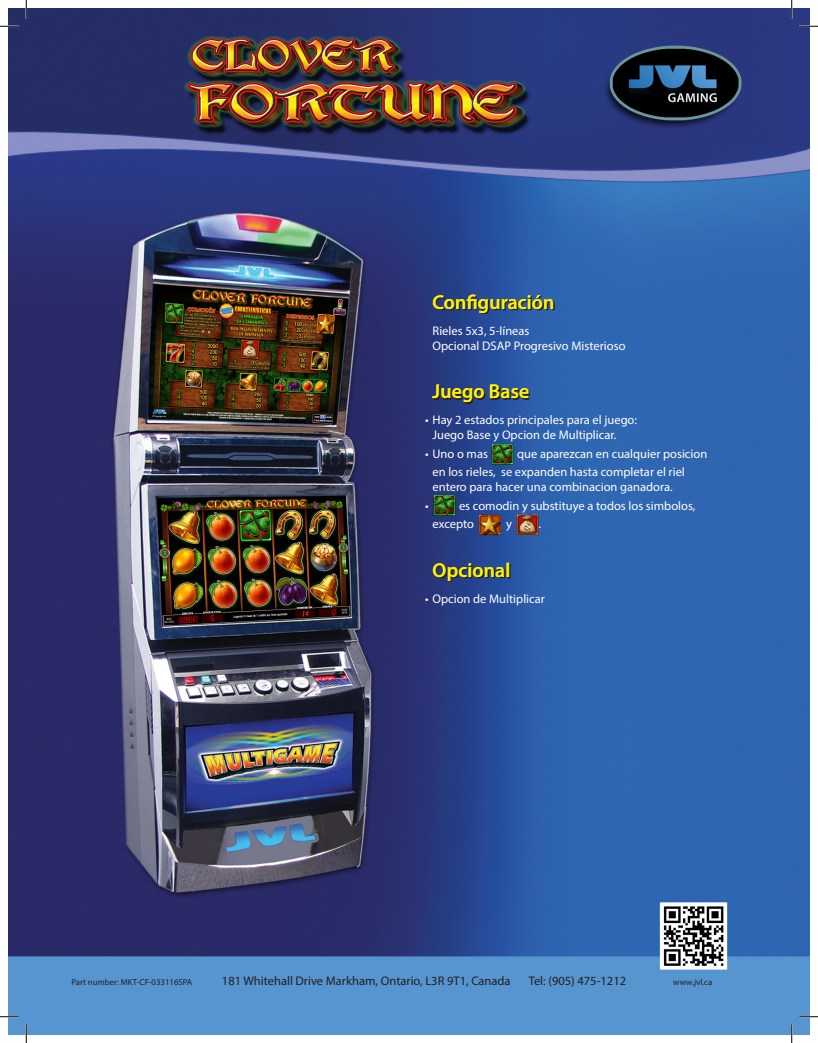
<style>
.page{position:relative;width:818px;height:1043px;background:#fff}
.page>*{position:absolute;margin:0;border:0;box-sizing:border-box;transform-origin:0 0}
.t1{font:600 20px "Myriad Pro";color:#fff101}
.t2{font:12.5px/15px "Myriad Pro";color:#fff}
.t3{font:12.5px "Myriad Pro";color:#231f20}
.t4{font:8.75px "Myriad Pro";color:#231f20}
</style>
<div class="page">
<img style="left:9px;top:9px;width:800px;height:1025px">
<svg style="left:434px;top:295px;width:120px;height:19px;background:#264177"></svg>
<svg style="left:433px;top:385px;width:96px;height:18px;background:#253b70"></svg>
<svg style="left:434px;top:564px;width:76px;height:18px"></svg>
<img style="left:491px;top:436px;width:31px;height:37px">
<img style="left:432px;top:487px;width:31px;height:37px">
<img style="left:471px;top:506px;width:75px;height:38px">
<svg style="left:0;top:25px;width:19px;height:2px"></svg>
<svg style="left:799px;top:25px;width:19px;height:2px"></svg>
<svg style="left:0;top:1015px;width:19px;height:2px"></svg>
<svg style="left:799px;top:1015px;width:19px;height:2px"></svg>
<svg style="left:25px;top:0;width:2px;height:19px"></svg>
<svg style="left:25px;top:1024px;width:2px;height:18px"></svg>
<svg style="left:790px;top:0;width:2px;height:19px"></svg>
<svg style="left:790px;top:1024px;width:2px;height:18px"></svg>
<p class="t1" style="left:432px;top:289px;width:124px">Configuración</p>
<p class="t2" style="left:432px;top:323px;width:98px">Rieles 5x3, 5-líneas</p>
<p class="t2" style="left:432px;top:338px;width:194px">Opcional DSAP Progresivo Misterioso</p>
<p class="t1" style="left:432px;top:379px;width:98px">Juego Base</p>
<p class="t2" style="left:425px;top:412px;width:213px">• Hay 2 estados principales para el juego:</p>
<p class="t2" style="left:432px;top:427px;width:185px">Juego Base y Opcion de Multiplicar.</p>
<p class="t2" style="left:425px;top:445px;width:64px">• Uno o mas</p>
<p class="t2" style="left:517px;top:445px;width:192px">que aparezcan en cualquier posicion</p>
<p class="t2" style="left:432px;top:464px;width:254px">en los rieles, se expanden hasta completar el riel entero para hacer una combinacion ganadora.</p>
<p class="t2" style="left:459px;top:498px;width:238px">es comodin y substituye a todos los simbolos,</p>
<p class="t2" style="left:432px;top:516px;width:43px">excepto</p>
<p class="t2" style="left:506px;top:516px;width:7px">y</p>
<p class="t2" style="left:538px;top:516px;width:4px">.</p>
<p class="t2" style="left:425px;top:498px;width:5px">•</p>
<p class="t1" style="left:432px;top:557px;width:79px">Opcional</p>
<p class="t2" style="left:425px;top:591px;width:121px">• Opcion de Multiplicar</p>
<p class="t4" style="left:71px;top:976px;width:122px">Part number: MKT-CF-033116SPA</p>
<p class="t3" style="left:222px;top:973px;width:290px">181 Whitehall Drive Markham, Ontario, L3R 9T1, Canada</p>
<p class="t3" style="left:528px;top:973px;width:99px">Tel: (905) 475-1212</p>
<p class="t4" style="left:673px;top:976px;width:41px">www.jvl.ca</p>
</div>
